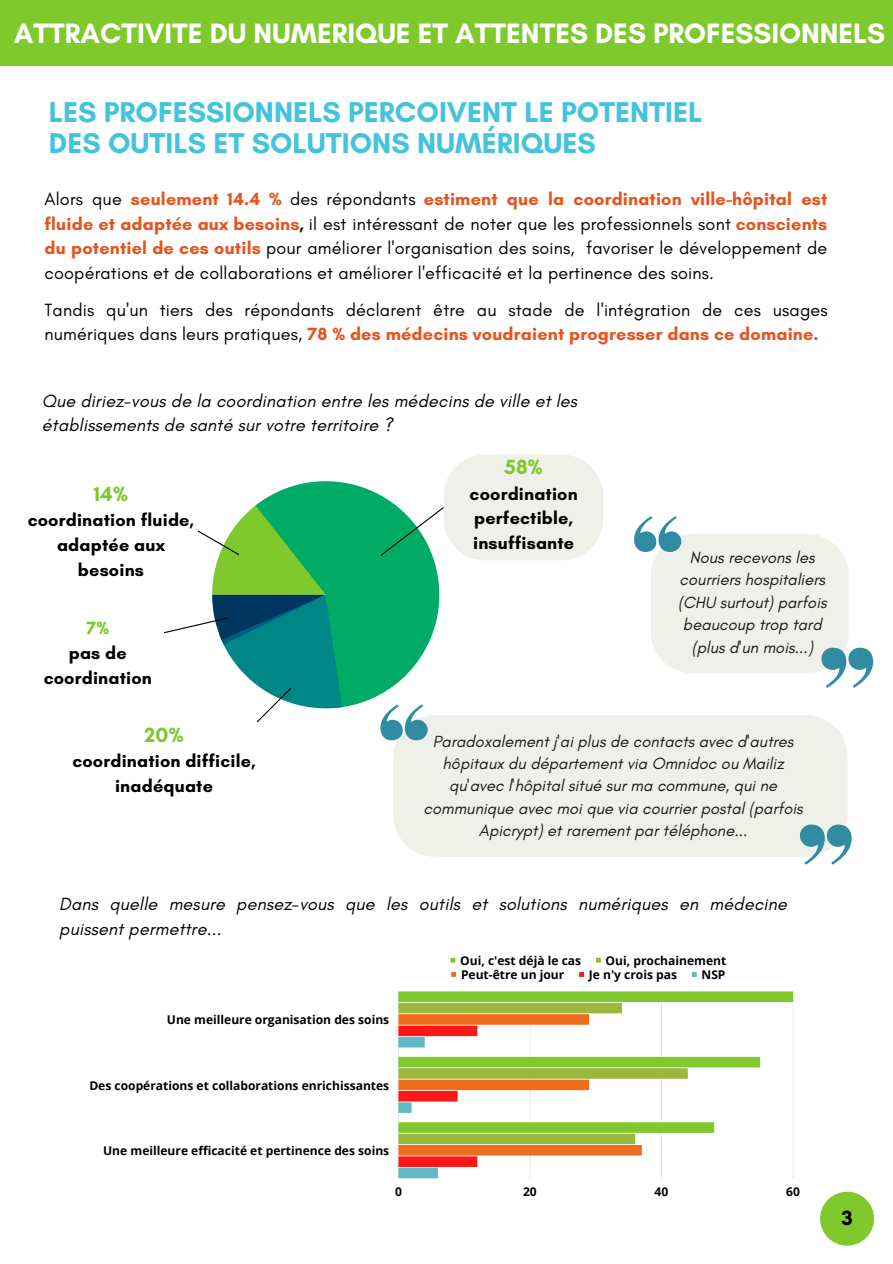
<style>
.page{position:relative;width:893px;height:1264px;background:#fff}
.page>*{position:absolute;margin:0;border:0;box-sizing:border-box;transform-origin:0 0}
.t1{font:700 29.25px/30.3px "Glacial Indifference";color:#43c3dd}
.t2{font:700 28.5px "Glacial Indifference";color:#fff}
.t3{font:700 21px "Glacial Indifference";color:#7fc92c}
.t4{font:700 21px "Glacial Indifference";color:#000}
.t5{font:18px/24.8px "Glacial Indifference";letter-spacing:.01em;color:#000;text-align:justify}
.t6{font:italic 18px/24.8px "Glacial Indifference";letter-spacing:.01em;color:#000}
.t7{font:700 18px/24.8px "Glacial Indifference";letter-spacing:.01em;color:#000;text-align:center}
.t8{font:700 18px "Glacial Indifference";color:#7fc92c}
.t9{font:italic 16.5px/22.5px "Glacial Indifference";color:#191919;text-align:center}
.t10{font:700 12px "Open Sans";color:#000}
.s1{font-weight:700;color:#e8521d}
.s2{font-weight:700}
</style>
<div class="page">
<div style="left:0;top:0;width:892px;height:65px;background:#7fc92c"></div>
<svg style="left:450px;top:957px;width:5px;height:5px"></svg>
<svg style="left:596px;top:957px;width:4px;height:5px"></svg>
<svg style="left:451px;top:972px;width:5px;height:4px"></svg>
<svg style="left:579px;top:972px;width:5px;height:4px"></svg>
<svg style="left:691px;top:972px;width:5px;height:4px"></svg>
<hr style="left:398px;top:991px;width:1px;height:187px;background:#000">
<hr style="left:529px;top:991px;width:1px;height:187px;background:#000">
<hr style="left:661px;top:991px;width:1px;height:187px;background:#000">
<hr style="left:792px;top:991px;width:1px;height:187px;background:#000">
<svg style="left:398px;top:991px;width:395px;height:56px"></svg>
<svg style="left:398px;top:1056px;width:362px;height:56px"></svg>
<svg style="left:398px;top:1122px;width:316px;height:56px"></svg>
<div style="left:393px;top:715px;width:454px;height:141px;background:#f0f0eb"></div>
<svg style="left:799px;top:824px;width:52px;height:40px"></svg>
<svg style="left:164px;top:455px;width:439px;height:285px"></svg>
<svg style="left:634px;top:516px;width:239px;height:172px"></svg>
<div style="left:820px;top:1191px;width:54px;height:54px;background:#7fc92c;border-radius:50%"></div>
<h2 class="t2" style="left:14px;top:16px;width:872px">ATTRACTIVITE DU NUMERIQUE ET ATTENTES DES PROFESSIONNELS</h2>
<h1 class="t1" style="left:49px;top:97px;width:655px">LES PROFESSIONNELS PERCOIVENT LE POTENTIEL<br>DES OUTILS ET SOLUTIONS NUMÉRIQUES</h1>
<p class="t5" style="left:45px;top:186px;width:784px">Alors que <span class="s1">seulement 14.4 %</span> des répondants <span class="s1">estiment que la coordination ville-hôpital est fluide et adaptée aux besoins</span><span class="s2">,</span> il est intéressant de noter que les professionnels sont <span class="s1">conscients du potentiel de ces outils</span> pour améliorer l'organisation des soins, favoriser le développement de coopérations et de collaborations et améliorer l'efficacité et la pertinence des soins.</p>
<p class="t5" style="left:45px;top:297px;width:784px">Tandis qu'un tiers des répondants déclarent être au stade de l'intégration de ces usages numériques dans leurs pratiques, <span class="s1">78 % des médecins voudraient progresser dans ce domaine.</span></p>
<p class="t6" style="left:42px;top:388px;width:536px">Que diriez-vous de la coordination entre les médecins de ville et les établissements de santé sur votre territoire ?</p>
<p class="t3" style="left:94px;top:480px;width:36px">14%</p>
<p class="t7" style="left:28px;top:507px;width:168px">coordination fluide, adaptée aux besoins</p>
<p class="t8" style="left:86px;top:617px;width:24px">7%</p>
<p class="t7" style="left:44px;top:640px;width:110px">pas de coordination</p>
<p class="t3" style="left:504px;top:454px;width:40px">58%</p>
<p class="t7" style="left:469px;top:481px;width:110px;text-align:left">coordination perfectible, insuffisante</p>
<p class="t9" style="left:678px;top:545px;width:150px">Nous recevons les courriers hospitaliers (CHU surtout) parfois beaucoup trop tard (plus d'un mois...)</p>
<p class="t3" style="left:144px;top:721px;width:41px">20%</p>
<p class="t7" style="left:72px;top:748px;width:185px">coordination difficile, inadéquate</p>
<p class="t9" style="left:423px;top:729px;width:381px">Paradoxalement j'ai plus de contacts avec d'autres hôpitaux du département via Omnidoc ou Mailiz qu'avec l'hôpital situé sur ma commune, qui ne communique avec moi que via courrier postal (parfois Apicrypt) et rarement par téléphone...</p>
<p class="t6" style="left:59px;top:891px;width:729px">Dans quelle mesure pensez-vous que les outils et solutions numériques en médecine puissent permettre...</p>
<p class="t10" style="left:167px;top:1011px;width:224px">Une meilleure organisation des soins</p>
<p class="t10" style="left:89px;top:1076px;width:301px">Des coopérations et collaborations enrichissantes</p>
<p class="t10" style="left:103px;top:1142px;width:287px">Une meilleure efficacité et pertinence des soins</p>
<p class="t10" style="left:460px;top:952px;width:122px">Oui, c'est déjà le cas</p>
<p class="t10" style="left:605px;top:952px;width:122px">Oui, prochainement</p>
<p class="t10" style="left:461px;top:966px;width:105px">Peut-être un jour</p>
<p class="t10" style="left:588px;top:966px;width:90px">Je n'y crois pas</p>
<p class="t10" style="left:701px;top:966px;width:25px">NSP</p>
<p class="t10" style="left:395px;top:1183px;width:8px">0</p>
<p class="t10" style="left:523px;top:1183px;width:15px">20</p>
<p class="t10" style="left:654px;top:1183px;width:15px">40</p>
<p class="t10" style="left:786px;top:1183px;width:15px">60</p>
<p class="t4" style="left:841px;top:1205px;width:13px">3</p>
</div>
